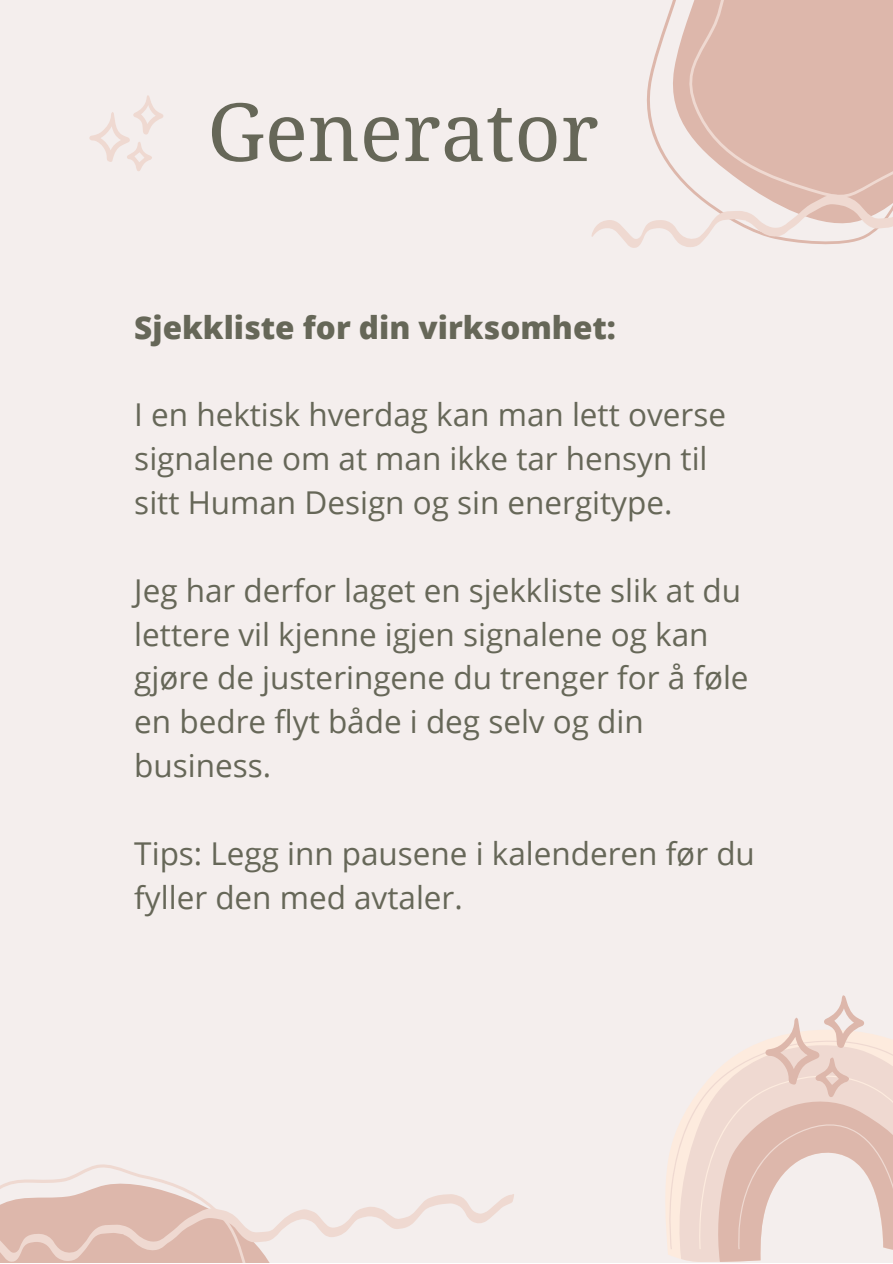
<style>
.page{position:relative;width:893px;height:1264px;background:#fff}
.page>*{position:absolute;margin:0;border:0;box-sizing:border-box;transform-origin:0 0}
.t1{font:80.4px "Droid Serif";color:#666758}
.t2{font:31.5px/43.8px "Open Sans";color:#666758}
.t3{font:800 31.5px "Open Sans";color:#666758}
</style>
<div class="page">
<div style="left:0;top:0;width:892px;height:1262px;background:#f4eeed"></div>
<svg style="left:591px;top:0;width:301px;height:248px"></svg>
<svg style="left:0;top:1164px;width:514px;height:98px"></svg>
<svg style="left:668px;top:1070px;width:50px;height:191px;fill:#f3ded4"></svg>
<svg style="left:718px;top:995px;width:174px;height:266px"></svg>
<svg style="left:89px;top:95px;width:74px;height:76px"></svg>
<h1 class="t1" style="left:207px;top:86px;width:393px">Generator</h1>
<p class="t3" style="left:134px;top:305px;width:483px">Sjekkliste for din virksomhet:</p>
<p class="t2" style="left:134px;top:392px;width:593px">I en hektisk hverdag kan man lett overse signalene om at man ikke tar hensyn til sitt Human Design og sin energitype.</p>
<p class="t2" style="left:134px;top:567px;width:615px">Jeg har derfor laget en sjekkliste slik at du lettere vil kjenne igjen signalene og kan gjøre de justeringene du trenger for å føle en bedre flyt både i deg selv og din business.</p>
<p class="t2" style="left:134px;top:830px;width:622px">Tips: Legg inn pausene i kalenderen før du fyller den med avtaler.</p>
</div>
